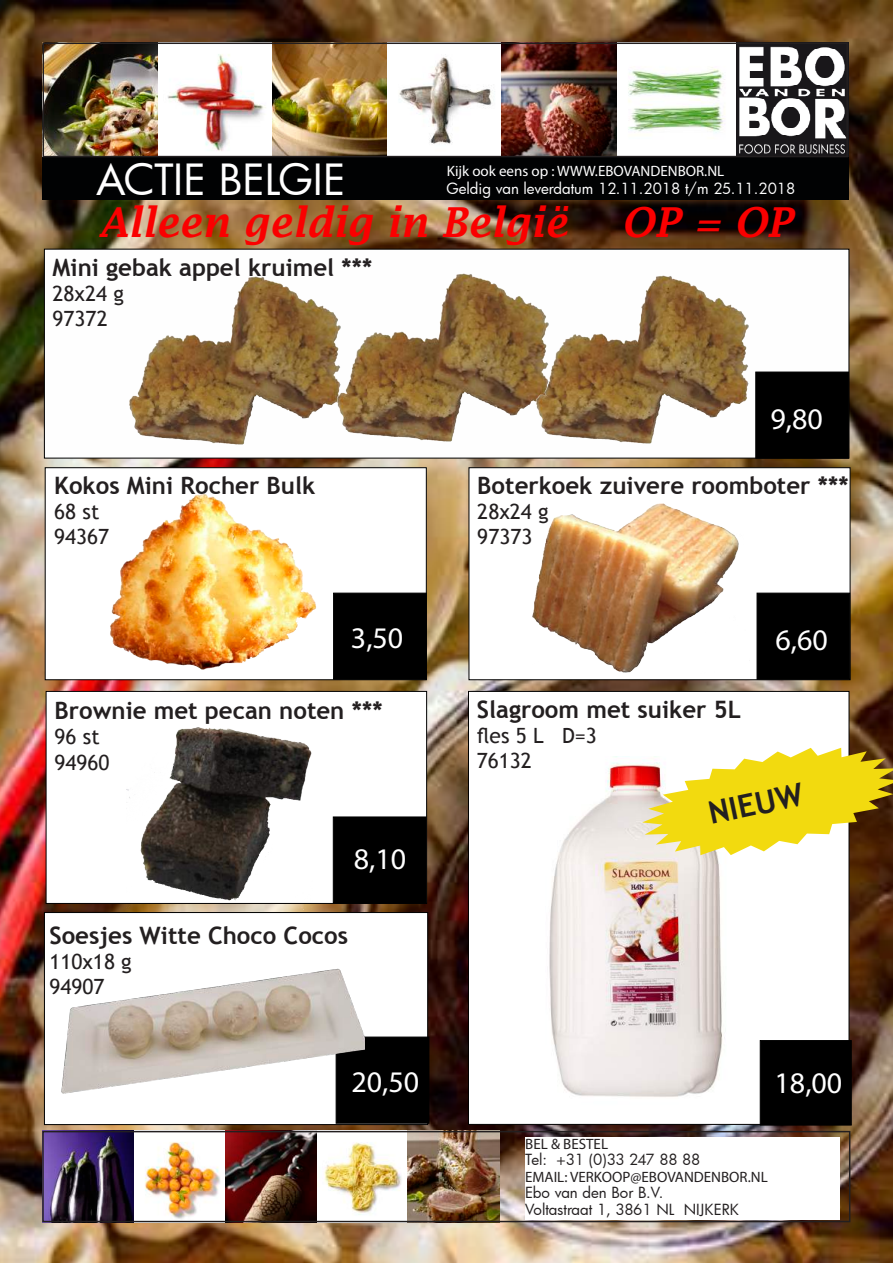
<style>
.page{position:relative;width:893px;height:1263px;background:#fff}
.page>*{position:absolute;margin:0;border:0;box-sizing:border-box;transform-origin:0 0}
.t1{font:42px "Futura";color:#fff}
.t2{font:italic 600 40.5px "Lucida Fax";color:#fa0000}
.t3{font:700 31.2px "Trebuchet MS";color:#231f20}
.t4{font:30px "Myriad Pro";color:#fff}
.t5{font:700 24px "Trebuchet MS";color:#231f20}
.t6{font:21px/25.2px "Trebuchet MS";color:#231f20}
.t7{font:15px "Futura";color:#fff}
.t8{font:15px/16.5px "Futura";letter-spacing:-.005em;color:#231f20}
.t9{font:15px "Myriad Pro";color:#231f20}
.t10{font:15px "Myriad Pro";color:#fff}
.t11{font:15px "Futura";letter-spacing:-.03em;color:#231f20}
</style>
<div class="page">
<img style="left:0;top:0;width:893px;height:1263px">
<div style="left:468px;top:691px;width:381px;height:434px;background:#fff;border:1px solid #000"></div>
<div style="left:46px;top:691px;width:381px;height:213px;background:#fff;border:1px solid #000"></div>
<img style="left:46px;top:43px;width:803px;height:114px">
<img style="left:45px;top:1134px;width:454px;height:85px">
<div style="left:43px;top:157px;width:806px;height:43px;background:#010203"></div>
<div style="left:43px;top:43px;width:805px;height:114px;border:2px solid #231f20"></div>
<div style="left:42px;top:1131px;width:808px;height:91px;border:2px solid #231f20"></div>
<div style="left:44px;top:249px;width:805px;height:209px;background:#fefefe"></div>
<div style="left:469px;top:467px;width:381px;height:213px;background:#fff;border:1px solid #000"></div>
<div style="left:757px;top:593px;width:93px;height:86px;background:#000;border:1px solid #000"></div>
<div style="left:45px;top:467px;width:382px;height:213px;background:#fff;border:1px solid #000"></div>
<div style="left:333px;top:593px;width:94px;height:86px;background:#000;border:1px solid #000"></div>
<div style="left:333px;top:817px;width:93px;height:86px;background:#000;border:1px solid #000"></div>
<div style="left:760px;top:1040px;width:91px;height:85px;background:#000;border:1px solid #000"></div>
<div style="left:756px;top:372px;width:93px;height:86px;background:#000"></div>
<img style="left:78px;top:468px;width:250px;height:213px">
<img style="left:129px;top:276px;width:202px;height:169px">
<img style="left:331px;top:273px;width:200px;height:169px">
<img style="left:531px;top:275px;width:218px;height:169px">
<div style="left:44px;top:912px;width:384px;height:213px;background:#fff;border:1px solid #000"></div>
<div style="left:336px;top:1037px;width:93px;height:86px;background:#000"></div>
<img style="left:532px;top:503px;width:207px;height:170px">
<img style="left:127px;top:727px;width:185px;height:182px">
<img style="left:549px;top:756px;width:176px;height:341px">
<img style="left:61px;top:968px;width:303px;height:148px">
<svg style="left:642px;top:748px;width:251px;height:107px"></svg>
<div style="left:525px;top:1137px;width:315px;height:83px;background:#fff"></div>
<h1 class="t1" style="left:96px;top:151px;width:251px">ACTIE BELGIE</h1>
<p class="t10" style="left:447px;top:162px;width:279px">Kijk ook eens op : WWW.EBOVANDENBOR.NL</p>
<h2 class="t2" style="left:99px;top:199px;width:470px">Alleen geldig in België</h2>
<h2 class="t2" style="left:621px;top:199px;width:173px">OP = OP</h2>
<p class="t7" style="left:446px;top:179px;width:350px">Geldig van leverdatum 12.11.2018 t/m 25.11.2018</p>
<p class="t5" style="left:53px;top:252px;width:321px">Mini gebak appel kruimel ***</p>
<p class="t6" style="left:53px;top:281px;width:73px">28x24 g<br>97372</p>
<p class="t5" style="left:54px;top:470px;width:262px">Kokos Mini Rocher Bulk</p>
<p class="t6" style="left:54px;top:499px;width:57px">68 st<br>94367</p>
<p class="t4" style="left:770px;top:400px;width:54px">9,80</p>
<p class="t5" style="left:477px;top:470px;width:373px">Boterkoek zuivere roomboter ***</p>
<p class="t6" style="left:477px;top:499px;width:73px">28x24 g<br>97373</p>
<p class="t4" style="left:351px;top:620px;width:54px">3,50</p>
<p class="t4" style="left:775px;top:621px;width:54px">6,60</p>
<p class="t5" style="left:55px;top:696px;width:330px">Brownie met pecan noten ***</p>
<p class="t6" style="left:55px;top:724px;width:57px">96 st<br>94960</p>
<p class="t4" style="left:354px;top:840px;width:54px">8,10</p>
<p class="t5" style="left:49px;top:920px;width:300px">Soesjes Witte Choco Cocos</p>
<p class="t6" style="left:49px;top:949px;width:84px">110x18 g<br>94907</p>
<p class="t5" style="left:477px;top:694px;width:266px">Slagroom met suiker 5L</p>
<p class="t6" style="left:477px;top:723px;width:121px">fles 5 L D=3<br>76132</p>
<h3 class="t3" style="left:705px;top:794px;width:97px;rotate:-12deg">NIEUW</h3>
<p class="t4" style="left:351px;top:1063px;width:69px">20,50</p>
<p class="t4" style="left:774px;top:1064px;width:69px">18,00</p>
<p class="t9" style="left:525px;top:1134px;width:84px">BEL &amp; BESTEL</p>
<p class="t11" style="left:525px;top:1149px;width:177px">Tel: +31 (0)33 247 88 88</p>
<p class="t9" style="left:525px;top:1167px;width:244px">EMAIL: VERKOOP@EBOVANDENBOR.NL</p>
<p class="t8" style="left:525px;top:1184px;width:215px">Ebo van den Bor B.V.<br>Voltastraat 1, 3861 NL NIJKERK</p>
</div>
